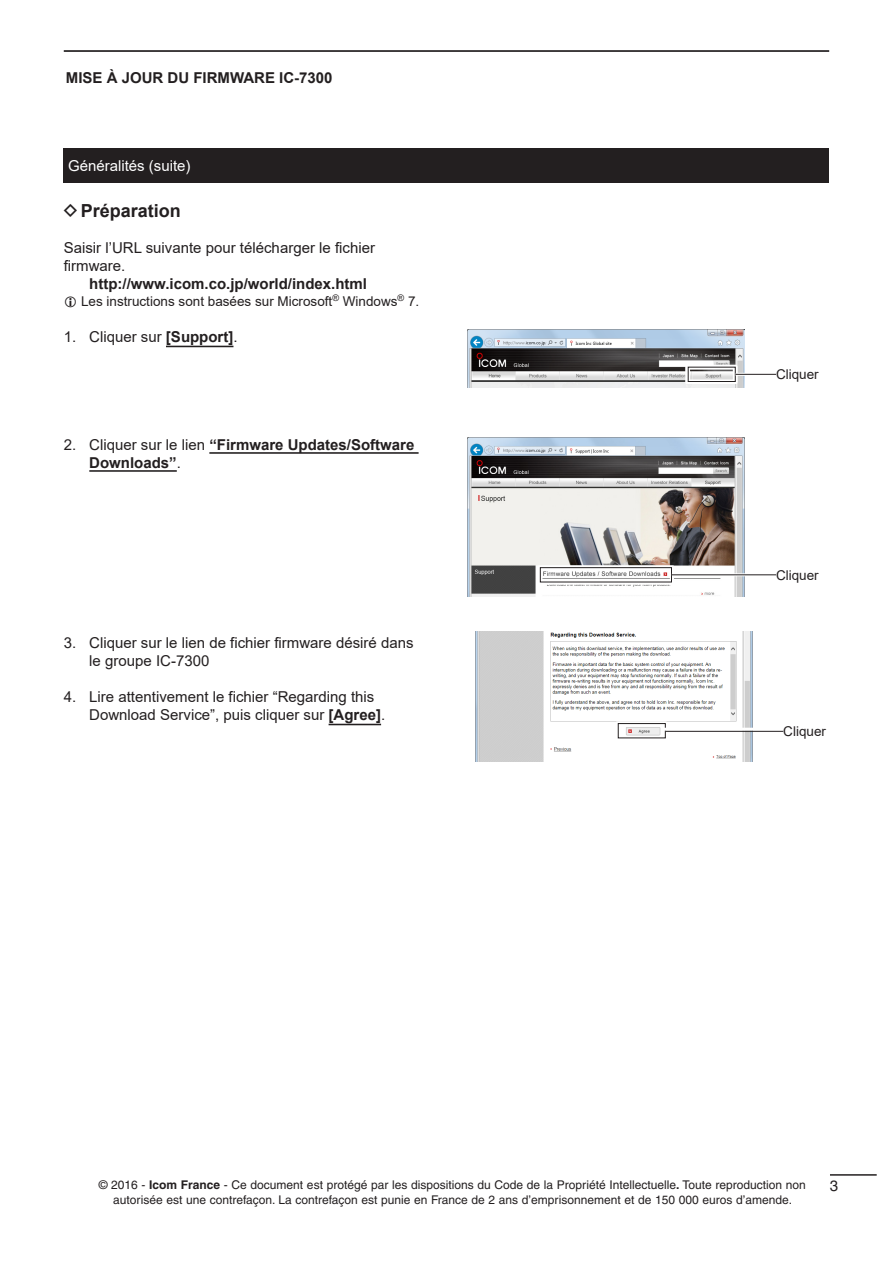
<style>
.page{position:relative;width:893px;height:1263px;background:#fff}
.page>*{position:absolute;margin:0;border:0;box-sizing:border-box;transform-origin:0 0}
.t1{font:700 18px "Arial";color:#231f20}
.Honbun_10pt__Arial{font:15px/18px "Arial";color:#231f20}
.Honbun_10pt__Arial-2{font:700 15px/18px "Arial";color:#231f20}
.白大タイトルContinue_A4_A5{font:15px "Arial";color:#fff}
.Normal_e{font:15px "Helvetica";color:#231f20}
.Honbun_9pt__Arial{font:13.5px "Arial";color:#231f20}
.Normal_e-2{font:12px/15px "Helvetica";color:#231f20;text-align:center}
.s1{font-family:"Icom Product Font";font-weight:400}
.s2{font-weight:700}
.s3{font-weight:400}
</style>
<div class="page">
<hr style="left:64px;top:50px;width:765px;height:2px;background:#231f20">
<img style="left:476px;top:631px;width:276px;height:131px">
<hr style="left:166px;top:346px;width:67px;height:1px;background:#231f20">
<hr style="left:209px;top:452px;width:210px;height:2px;background:#231f20">
<hr style="left:89px;top:470px;width:88px;height:2px;background:#231f20">
<hr style="left:329px;top:724px;width:52px;height:1px;background:#231f20">
<img style="left:468px;top:330px;width:276px;height:57px">
<img style="left:468px;top:437px;width:276px;height:159px">
<div style="left:64px;top:149px;width:765px;height:34px;background:#231f20"></div>
<svg style="left:686px;top:365px;width:52px;height:19px"></svg>
<div style="left:688px;top:367px;width:48px;height:15px;border:1px solid #231f20"></div>
<hr style="left:736px;top:373px;width:63px;height:3px;background:#fff">
<hr style="left:736px;top:374px;width:40px;height:1px;background:#231f20">
<svg style="left:538px;top:565px;width:136px;height:19px"></svg>
<div style="left:540px;top:567px;width:132px;height:15px;border:1px solid #231f20"></div>
<hr style="left:672px;top:573px;width:86px;height:3px;background:#fff">
<hr style="left:672px;top:574px;width:104px;height:1px;background:#231f20">
<svg style="left:616px;top:721px;width:52px;height:19px"></svg>
<div style="left:618px;top:723px;width:48px;height:15px;border:1px solid #231f20"></div>
<hr style="left:662px;top:728px;width:94px;height:3px;background:#fff">
<hr style="left:666px;top:731px;width:117px;height:1px;background:#231f20">
<hr style="left:830px;top:1174px;width:47px;height:2px;background:#231f20">
<p class="Honbun_10pt__Arial-2" style="left:66px;top:69px;width:268px">MISE À JOUR DU FIRMWARE IC-7300</p>
<p class="白大タイトルContinue_A4_A5" style="left:68px;top:156px;width:124px">Généralités (suite)</p>
<p class="t1" style="left:64px;top:198px;width:119px"><span class="s1">D</span>Préparation</p>
<p class="Honbun_10pt__Arial" style="left:64px;top:239px;width:313px">Saisir l’URL suivante pour télécharger le fichier firmware.</p>
<p class="Honbun_10pt__Arial-2" style="left:89px;top:275px;width:279px">http://www.icom.co.jp/world/index.html</p>
<p class="Honbun_9pt__Arial" style="left:81px;top:292px;width:340px">Les instructions sont basées sur Microsoft<sup>®</sup> Windows<sup>®</sup> 7.</p>
<p class="Honbun_10pt__Arial" style="left:64px;top:328px;width:175px">1. Cliquer sur <span class="s2">[Support]</span>.</p>
<p class="Honbun_10pt__Arial-2" style="left:89px;top:436px;width:327px;text-indent:-26px"><span class="s3">2. Cliquer sur le lien</span> “Firmware Updates/Software<br>Downloads”<span class="s3">.</span></p>
<p class="Honbun_10pt__Arial" style="left:89px;top:634px;width:326px;text-indent:-26px">3. Cliquer sur le lien de fichier firmware désiré dans le groupe IC-7300</p>
<p class="Honbun_10pt__Arial" style="left:89px;top:688px;width:297px;text-indent:-26px">4. Lire attentivement le fichier “Regarding this<br>Download Service”, puis cliquer sur <span class="s2">[Agree]</span>.</p>
<p class="Honbun_9pt__Arial" style="left:776px;top:365px;width:44px">Cliquer</p>
<p class="Honbun_9pt__Arial" style="left:776px;top:565px;width:44px">Cliquer</p>
<p class="Honbun_9pt__Arial" style="left:783px;top:722px;width:44px">Cliquer</p>
<p class="Normal_e-2" style="left:99px;top:1177px;width:708px">© 2016 - <span class="s2">Icom France</span> - Ce document est protégé par les dispositions du Code de la Propriété Intellectuelle<span class="s2">.</span> Toute reproduction non autorisée est une contrefaçon. La contrefaçon est punie en France de 2 ans d’emprisonnement et de 150 000 euros d’amende.</p>
<p class="Normal_e" style="left:830px;top:1177px;width:10px">3</p>
</div>
